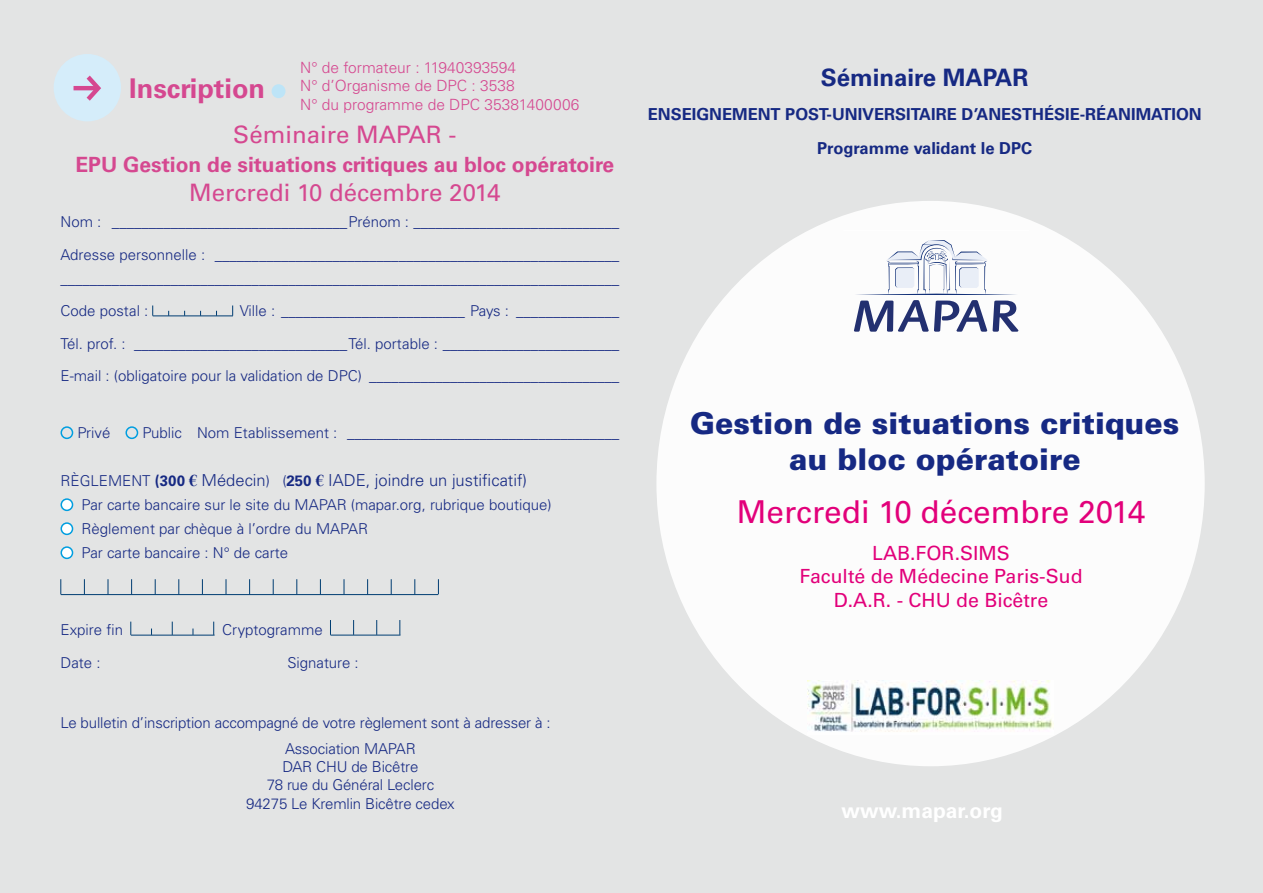
<style>
.page{position:relative;width:1263px;height:893px;background:#fff}
.page>*{position:absolute;margin:0;border:0;box-sizing:border-box;transform-origin:0 0}
.t1{font:31.5px "Univers";color:#e2007a}
.t2{font:900 30px/36px "Univers";color:#162983;text-align:center}
.t3{font:700 27.15px "Univers";color:#d54890}
.t4{font:24px "Univers";color:#d54890}
.t5{font:700 24px "Univers CE";color:#162983}
.t6{font:700 21px "Univers";color:#d54890}
.t7{font:700 21px "Univers";color:#fff}
.t8{font:19.5px/23.4px "Univers";color:#e2007a;text-align:center}
.t9{font:700 16.5px/33.8px "Univers CE";color:#162983;text-align:center}
.t10{font:300 16.5px "Univers";color:#162983}
.t11{font:300 15.45px/18.6px "Univers";color:#d54890}
.t12{font:300 15px/32.5px "Univers";color:#162983}
.s1{font-size:15px}
.s2{font-family:"Univers CE";font-weight:700;font-size:15px}
.s3{font-family:"Times New Roman";font-weight:700}
.s4{font-weight:700;font-size:15px}
</style>
<div class="page">
<div style="left:631px;top:0;width:632px;height:893px;background:#e3e4e4"></div>
<div style="left:0;top:0;width:633px;height:893px;background:#e3e4e4"></div>
<div style="left:656px;top:201px;width:549px;height:565px;background:#fff;border-radius:50%"></div>
<div style="left:54px;top:54px;width:67px;height:67px;background:#d5edfa;border-radius:50%"></div>
<svg style="left:74px;top:76px;width:27px;height:25px"></svg>
<div style="left:272px;top:84px;width:13px;height:14px;background:#bde4f7;border-radius:50%"></div>
<hr style="left:153px;top:316px;width:80px;height:1px;background:#003d72">
<div style="left:61px;top:426px;width:12px;height:13px;border:2px solid #009ee0;border-radius:50%"></div>
<div style="left:125px;top:426px;width:13px;height:13px;border:2px solid #009ee0;border-radius:50%"></div>
<div style="left:61px;top:499px;width:12px;height:11px;background:#fff;border-radius:50%"></div>
<div style="left:61px;top:498px;width:12px;height:13px;border:2px solid #009ee0;border-radius:50%"></div>
<div style="left:61px;top:523px;width:12px;height:11px;background:#fff;border-radius:50%"></div>
<div style="left:61px;top:522px;width:12px;height:13px;border:2px solid #009ee0;border-radius:50%"></div>
<div style="left:61px;top:547px;width:12px;height:11px;background:#fff;border-radius:50%"></div>
<div style="left:61px;top:546px;width:12px;height:13px;border:2px solid #009ee0;border-radius:50%"></div>
<hr style="left:61px;top:594px;width:377px;height:1px;background:#003d72">
<svg style="left:61px;top:579px;width:1px;height:15px"></svg>
<svg style="left:84px;top:579px;width:1px;height:15px"></svg>
<svg style="left:108px;top:579px;width:1px;height:15px"></svg>
<svg style="left:131px;top:579px;width:1px;height:15px"></svg>
<svg style="left:155px;top:579px;width:1px;height:15px"></svg>
<svg style="left:179px;top:579px;width:1px;height:15px"></svg>
<svg style="left:202px;top:579px;width:1px;height:15px"></svg>
<svg style="left:226px;top:579px;width:1px;height:15px"></svg>
<svg style="left:249px;top:579px;width:1px;height:15px"></svg>
<svg style="left:273px;top:579px;width:1px;height:15px"></svg>
<svg style="left:297px;top:579px;width:1px;height:15px"></svg>
<svg style="left:320px;top:579px;width:1px;height:15px"></svg>
<svg style="left:344px;top:579px;width:1px;height:15px"></svg>
<svg style="left:367px;top:579px;width:1px;height:15px"></svg>
<svg style="left:391px;top:579px;width:1px;height:15px"></svg>
<svg style="left:414px;top:579px;width:1px;height:15px"></svg>
<svg style="left:438px;top:579px;width:1px;height:15px"></svg>
<hr style="left:131px;top:635px;width:84px;height:1px;background:#003d72">
<svg style="left:131px;top:622px;width:1px;height:13px"></svg>
<svg style="left:172px;top:622px;width:1px;height:13px"></svg>
<svg style="left:213px;top:622px;width:1px;height:13px"></svg>
<hr style="left:330px;top:635px;width:70px;height:1px;background:#003d72">
<svg style="left:330px;top:620px;width:1px;height:15px"></svg>
<svg style="left:353px;top:620px;width:1px;height:15px"></svg>
<svg style="left:376px;top:620px;width:1px;height:15px"></svg>
<svg style="left:400px;top:620px;width:1px;height:15px"></svg>
<img style="left:807px;top:680px;width:246px;height:52px">
<svg style="left:854px;top:240px;width:164px;height:92px"></svg>
<h3 class="t3" style="left:129px;top:73px;width:137px">Inscription</h3>
<p class="t11" style="left:300px;top:58px;width:281px">N° de formateur : 11940393594<br>N° d’Organisme de DPC : 3538<br>N° du programme de DPC 35381400006</p>
<h3 class="t4" style="left:233px;top:120px;width:225px">Séminaire MAPAR -</h3>
<h3 class="t6" style="left:75px;top:152px;width:540px">EPU Gestion de situations critiques au bloc opératoire</h3>
<h3 class="t4" style="left:189px;top:178px;width:313px">Mercredi 10 décembre 2014</h3>
<p class="t12" style="left:61px;top:205px;width:560px">Nom : ________________________________Prénom : ____________________________<br>Adresse personnelle : _______________________________________________________</p>
<p class="t12" style="left:61px;top:262px;width:560px">____________________________________________________________________________<br>Code postal :</p>
<p class="t12" style="left:61px;top:294px;width:560px;text-align:justify;text-indent:179px">Ville : _________________________ Pays : ______________ Tél. prof. : _____________________________Tél. portable : ________________________ E-mail : (obligatoire pour la validation de DPC) __________________________________</p>
<p class="t12" style="left:77px;top:416px;width:35px">Privé</p>
<p class="t12" style="left:142px;top:416px;width:478px">Public Nom Etablissement : _____________________________________</p>
<p class="t10" style="left:61px;top:470px;width:468px"><span class="s1">RÈGLEMENT</span> <span class="s2">(300</span> <span class="s3">€</span> Médecin<span class="s1">) (</span><span class="s4">250</span> <span class="s3">€</span> IADE, joindre un justificatif)</p>
<p class="t12" style="left:82px;top:492px;width:471px;line-height:24px">Par carte bancaire sur le site du MAPAR (mapar.org, rubrique boutique)<br>Règlement par chèque à l’ordre du MAPAR<br>Par carte bancaire : N° de carte</p>
<p class="t12" style="left:61px;top:614px;width:64px">Expire fin</p>
<p class="t12" style="left:222px;top:614px;width:102px">Cryptogramme</p>
<p class="t12" style="left:61px;top:646px;width:42px">Date :</p>
<p class="t12" style="left:287px;top:646px;width:73px">Signature :</p>
<p class="t12" style="left:285px;top:709px;width:267px;line-height:26.5px;text-indent:-225px">Le bulletin d’inscription accompagné de votre règlement sont à adresser à :<br>Association MAPAR</p>
<p class="t12" style="left:246px;top:758px;width:210px;line-height:18.3px;text-align:center">DAR CHU de Bicêtre<br>78 rue du Général Leclerc<br>94275 Le Kremlin Bicêtre cedex</p>
<h3 class="t5" style="left:821px;top:64px;width:209px">Séminaire MAPAR</h3>
<p class="t9" style="left:648px;top:98px;width:555px">ENSEIGNEMENT POST-UNIVERSITAIRE D’ANESTHÉSIE-RÉANIMATION<br>Programme validant le DPC</p>
<h2 class="t2" style="left:690px;top:405px;width:491px">Gestion de situations critiques au bloc opératoire</h2>
<h1 class="t1" style="left:737px;top:493px;width:410px">Mercredi 10 décembre 2014</h1>
<h3 class="t8" style="left:800px;top:541px;width:284px">Lab.FOR.SIMS<br>Faculté de Médecine Paris-Sud<br>D.A.R. - CHU de Bicêtre</h3>
<h3 class="t7" style="left:841px;top:798px;width:163px">www.mapar.org</h3>
</div>
